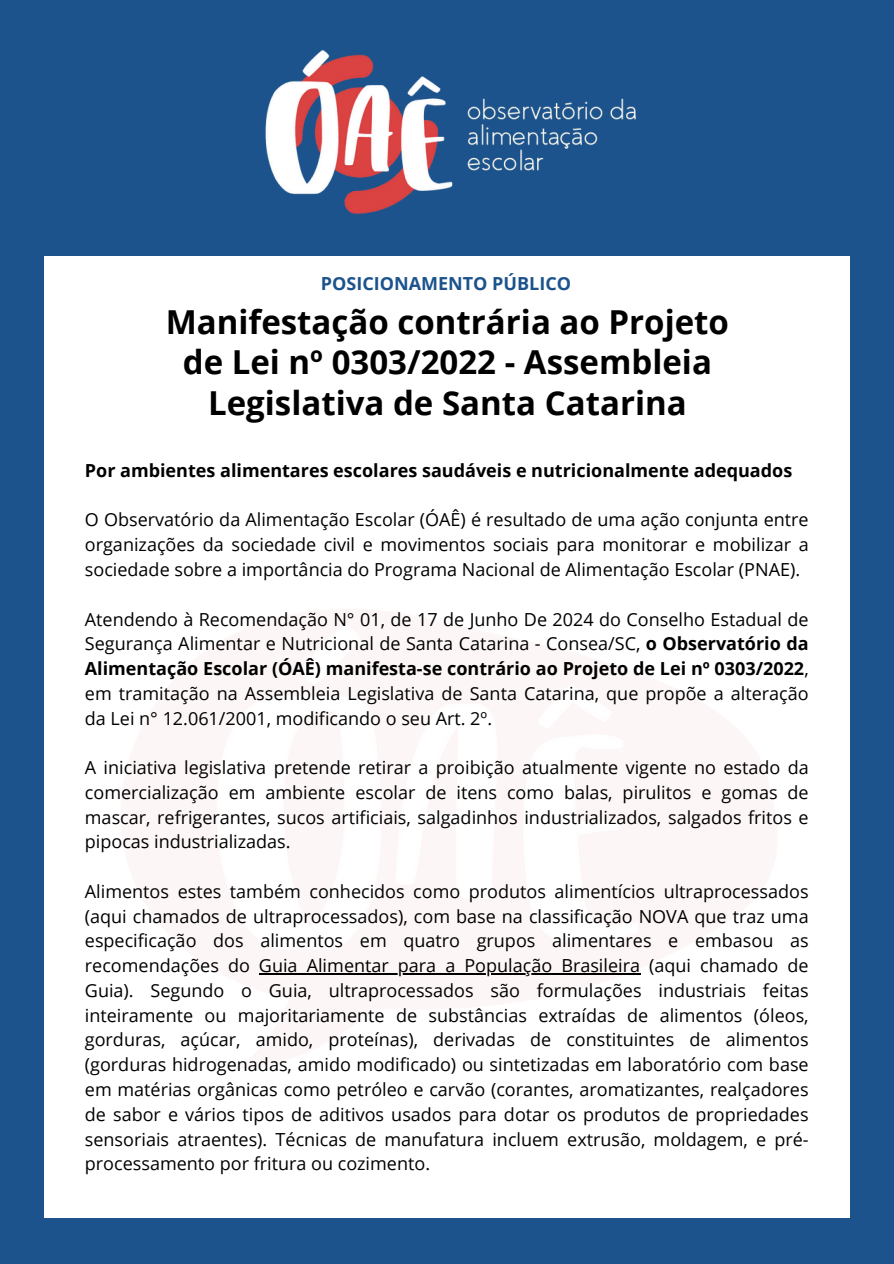
<style>
.page{position:relative;width:894px;height:1264px;background:#fff}
.page>*{position:absolute;margin:0;border:0;box-sizing:border-box;transform-origin:0 0}
.t1{font:700 33px/40.5px "Open Sans";color:#000;text-align:center}
.t2{font:18px/24.8px "Open Sans";color:#000;text-align:justify}
.t3{font:700 18px "Open Sans";color:#000}
.t4{font:700 18px "Open Sans";color:#1c538c}
.s1{font-weight:700}
</style>
<div class="page">
<div style="left:0;top:0;width:893px;height:1263px;background:#1c538c"></div>
<div style="left:44px;top:45px;width:805px;height:1172px;background:#fff"></div>
<hr style="left:259px;top:973px;width:381px;height:1px;background:#000">
<div style="left:0;top:0;width:893px;height:256px;background:#1c538c"></div>
<img style="left:265px;top:50px;width:371px;height:164px">
<p class="t4" style="left:321px;top:270px;width:252px">POSICIONAMENTO PÚBLICO</p>
<h1 class="t1" style="left:166px;top:301px;width:564px">Manifestação contrária ao Projeto de Lei nº 0303/2022 - Assembleia<br>Legislativa de Santa Catarina</h1>
<p class="t3" style="left:85px;top:457px;width:708px">Por ambientes alimentares escolares saudáveis e nutricionalmente adequados</p>
<h2 class="t2" style="left:85px;top:507px;width:725px">O Observatório da Alimentação Escolar (ÓAÊ) é resultado de uma ação conjunta entre organizações da sociedade civil e movimentos sociais para monitorar e mobilizar a sociedade sobre a importância do Programa Nacional de Alimentação Escolar (PNAE).</h2>
<h3 class="t2" style="left:85px;top:606px;width:725px">Atendendo à Recomendação N° 01, de 17 de Junho De 2024 do Conselho Estadual de Segurança Alimentar e Nutricional de Santa Catarina - Consea/SC, <span class="s1">o Observatório da Alimentação Escolar (ÓAÊ) manifesta-se contrário ao Projeto de Lei nº 0303/2022</span>, em tramitação na Assembleia Legislativa de Santa Catarina, que propõe a alteração da Lei n° 12.061/2001, modificando o seu Art. 2º.</h3>
<p class="t2" style="left:85px;top:754px;width:725px">A iniciativa legislativa pretende retirar a proibição atualmente vigente no estado da comercialização em ambiente escolar de itens como balas, pirulitos e gomas de mascar, refrigerantes, sucos artificiais, salgadinhos industrializados, salgados fritos e pipocas industrializadas.</p>
<p class="t2" style="left:85px;top:878px;width:725px">Alimentos estes também conhecidos como produtos alimentícios ultraprocessados (aqui chamados de ultraprocessados), com base na classificação NOVA que traz uma especificação dos alimentos em quatro grupos alimentares e embasou as recomendações do</p>
<p class="t2" style="left:85px;top:952px;width:725px;text-indent:174px">Guia Alimentar para a População Brasileira (aqui chamado de Guia). Segundo o Guia, ultraprocessados são formulações industriais feitas inteiramente ou majoritariamente de substâncias extraídas de alimentos (óleos, gorduras, açúcar, amido, proteínas), derivadas de constituintes de alimentos (gorduras hidrogenadas, amido modificado) ou sintetizadas em laboratório com base em matérias orgânicas como petróleo e carvão (corantes, aromatizantes, realçadores de sabor e vários tipos de aditivos usados para dotar os produtos de propriedades sensoriais atraentes). Técnicas de manufatura incluem extrusão, moldagem, e pré&shy;processamento por fritura ou cozimento.</p>
</div>
